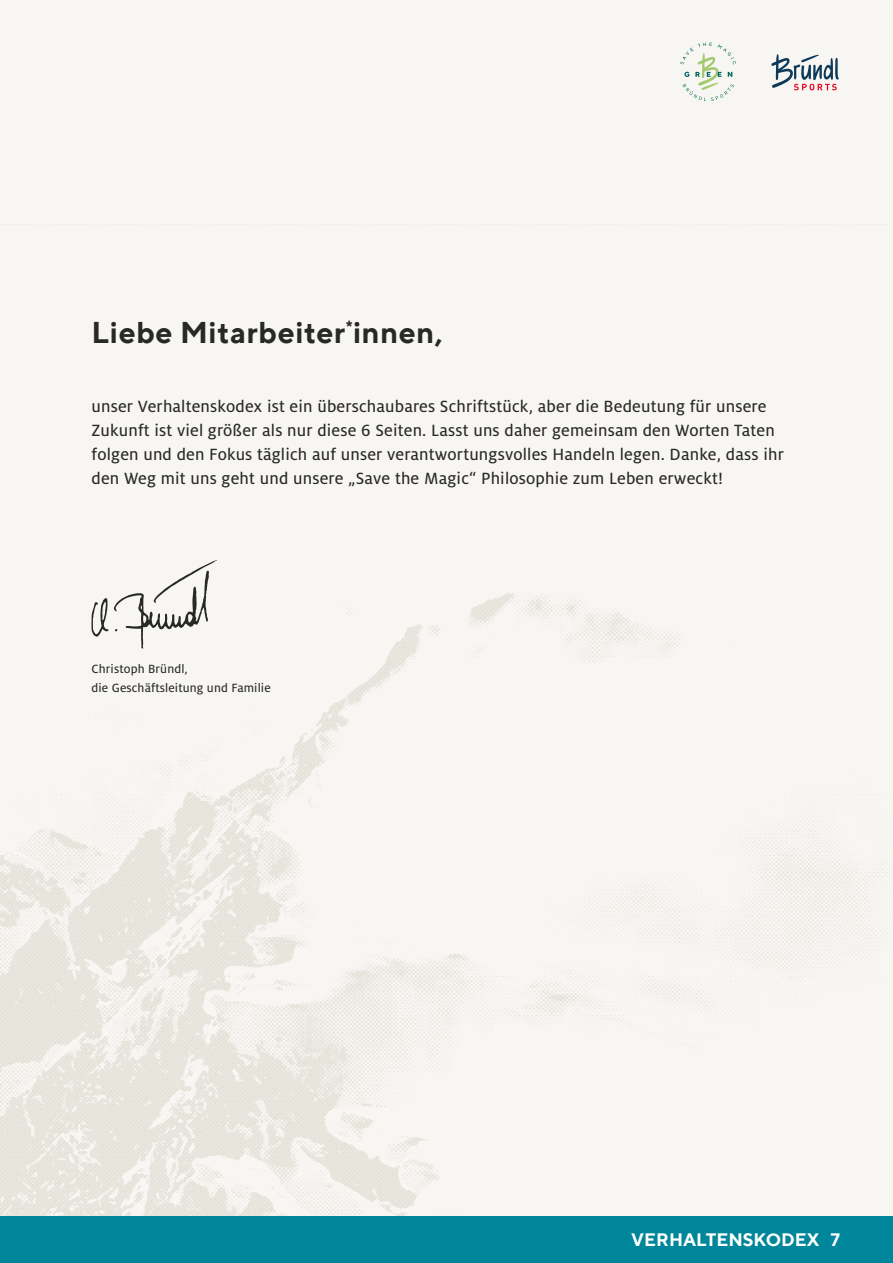
<style>
.page{position:relative;width:893px;height:1263px;background:#fff}
.page>*{position:absolute;margin:0;border:0;box-sizing:border-box;transform-origin:0 0}
.t1{font:700 30px "TT Norms";letter-spacing:.02em;color:#282827}
.t2{font:18px/24px "Milo Pro Text";letter-spacing:.01em;color:#282827}
.t3{font:700 18px "TT Norms";color:#fff}
.t4{font:13.2px/18.1px "Milo Pro Text";letter-spacing:.01em;color:#282827}
</style>
<div class="page">
<div style="left:0;top:0;width:893px;height:224px;background:#f7f6f3"></div>
<img style="left:0;top:224px;width:893px;height:992px">
<div style="left:0;top:1216px;width:893px;height:47px;background:#00869a"></div>
<svg style="left:91px;top:560px;width:126px;height:88px"></svg>
<svg style="left:771px;top:54px;width:68px;height:36px"></svg>
<svg style="left:680px;top:43px;width:56px;height:58px"></svg>
<h1 class="t1" style="left:92px;top:314px;width:353px">Liebe Mitarbeiter<sup>*</sup>innen,</h1>
<p class="t2" style="left:92px;top:395px;width:694px">unser Verhaltenskodex ist ein überschaubares Schriftstück, aber die Bedeutung für unsere Zukunft ist viel größer als nur diese 6 Seiten. Lasst uns daher gemeinsam den Worten Taten folgen und den Fokus täglich auf unser verantwortungsvolles Handeln legen. Danke, dass ihr den Weg mit uns geht und unsere „Save the Magic“ Philosophie zum Leben erweckt!</p>
<p class="t4" style="left:92px;top:660px;width:181px">Christoph Bründl,<br>die Geschäftsleitung und Familie</p>
<p class="t3" style="left:631px;top:1228px;width:210px">VERHALTENSKODEX 7</p>
</div>
